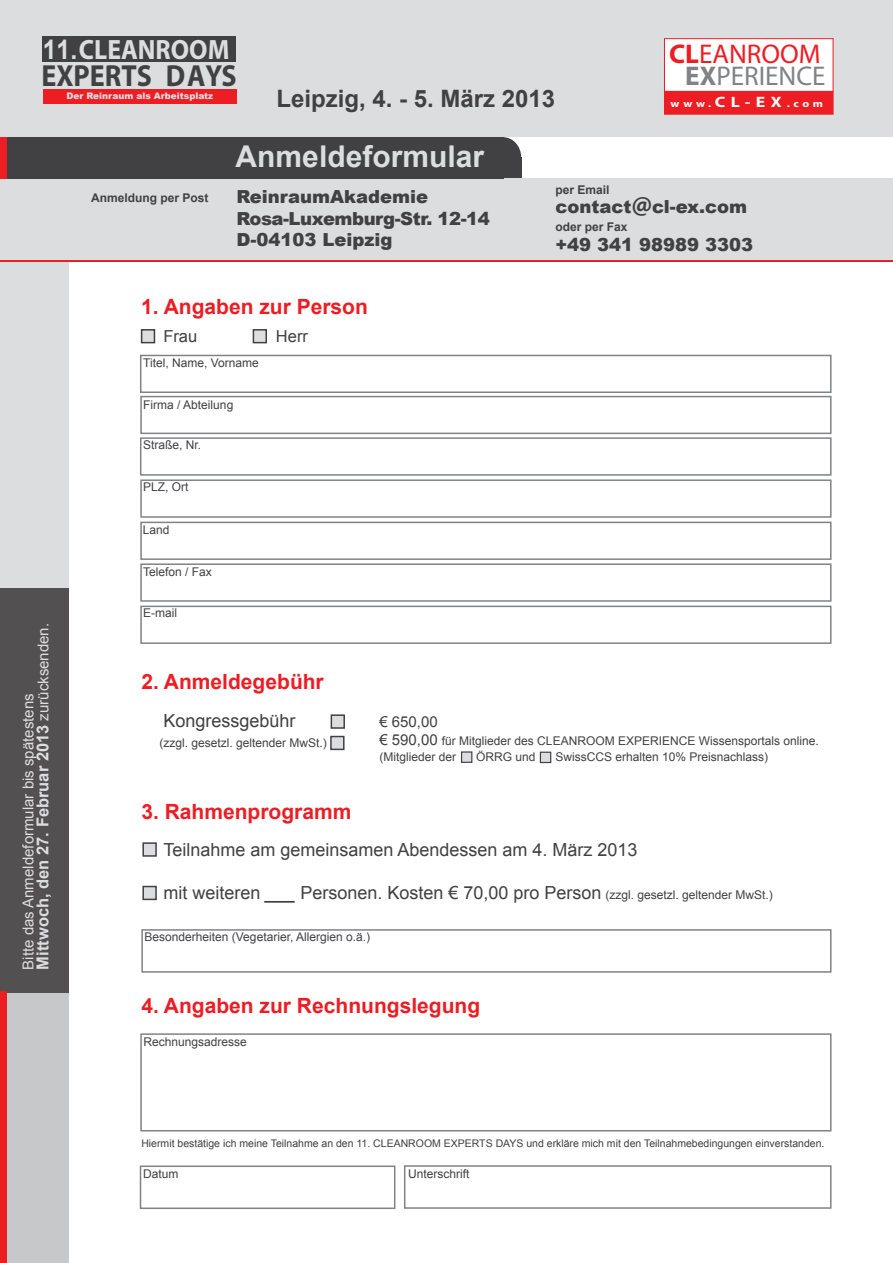
<style>
.page{position:relative;width:893px;height:1263px;background:#fff}
.page>*{position:absolute;margin:0;border:0;box-sizing:border-box;transform-origin:0 0}
.t1{font:700 30.6px "Myriad Pro";color:#414042;scale:.92 1}
.t2{font:700 30px "Arial";color:#dcddde}
.t3{font:700 28.05px "Myriad Pro";color:#dcddde;scale:.92 1}
.t4{font:27.15px/22.4px "Myriad Pro";color:#808285;text-align:center}
.t5{font:700 24px "Arial";color:#414042}
.t6{font:700 21px "Arial";color:#ed1d24}
.t7{font:18px "Arial";color:#414042}
.t8{font:900 18px "Arial";color:#414042}
.t9{font:900 18px "Arial";letter-spacing:-.025em;color:#414042}
.t10{font:700 16.5px "Arial";color:#dcddde}
.t11{font:16.5px "Arial";color:#414042}
.t12{font:15px "Arial";color:#dcddde}
.t13{font:15px "Arial";color:#414042}
.t14{font:12px "Arial";color:#414042}
.t15{font:700 12px "Arial";color:#414042}
.t16{font:10.5px "Arial";color:#414042}
.t17{font:700 10.05px "Myriad Pro";letter-spacing:.31em;color:#fff;scale:1.18 1}
.t18{font:900 9px "Arial";color:#dcddde}
.s1{font-family:"Arial";font-size:27px}
.s2{font-weight:700;color:#ed1d24}
.s3{color:#ed1d24}
.s4{font-weight:700}
.s5{font-size:15px}
.s6{font-family:"Myriad Pro";font-weight:700;font-size:27px}
.s7{font-weight:400;font-size:15px}
.s8{font-style:italic}
.s9{font-size:12px}
</style>
<div class="page">
<div style="left:0;top:0;width:893px;height:137px;background:#dcddde"></div>
<div style="left:664px;top:39px;width:169px;height:74px;background:#fff"></div>
<div style="left:664px;top:38px;width:169px;height:54px;border:1px solid #ed1d24"></div>
<div style="left:664px;top:91px;width:169px;height:24px;background:#ed1d24;border:1px solid #ed1d24"></div>
<div style="left:0;top:178px;width:893px;height:83px;background:#dcddde"></div>
<div style="left:0;top:588px;width:68px;height:405px;background:#535051"></div>
<div style="left:140px;top:1165px;width:255px;height:44px;border:2px solid #808285"></div>
<div style="left:0;top:993px;width:68px;height:270px;background:#c7c8ca"></div>
<div style="left:404px;top:1165px;width:427px;height:44px;border:2px solid #808285"></div>
<div style="left:0;top:992px;width:7px;height:271px;background:#ed1d24"></div>
<div style="left:0;top:137px;width:503px;height:41px;background:#414042"></div>
<div style="left:485px;top:137px;width:36px;height:41px;background:#414042;border-radius:50%"></div>
<div style="left:0;top:137px;width:7px;height:41px;background:#ed1d24"></div>
<div style="left:0;top:261px;width:68px;height:327px;background:#dcddde"></div>
<div style="left:140px;top:355px;width:691px;height:38px;border:2px solid #808285"></div>
<div style="left:140px;top:396px;width:691px;height:38px;border:2px solid #808285"></div>
<div style="left:140px;top:437px;width:691px;height:39px;border:2px solid #808285"></div>
<div style="left:140px;top:479px;width:691px;height:39px;border:2px solid #808285"></div>
<div style="left:140px;top:522px;width:691px;height:38px;border:2px solid #808285"></div>
<div style="left:140px;top:563px;width:691px;height:39px;border:2px solid #808285"></div>
<div style="left:140px;top:606px;width:691px;height:38px;border:2px solid #808285"></div>
<div style="left:141px;top:329px;width:14px;height:14px;background:#dcddde;border:2px solid #414042"></div>
<div style="left:253px;top:329px;width:14px;height:14px;background:#dcddde;border:2px solid #414042"></div>
<div style="left:140px;top:1033px;width:691px;height:98px;border:2px solid #808285"></div>
<div style="left:142px;top:886px;width:15px;height:14px;background:#dcddde;border:2px solid #414042"></div>
<div style="left:43px;top:89px;width:193px;height:15px;background:#ed1d24"></div>
<hr style="left:0;top:260px;width:893px;height:1px;background:#ed1d24">
<div style="left:141px;top:929px;width:690px;height:44px;border:2px solid #808285"></div>
<div style="left:331px;top:714px;width:14px;height:15px;background:#dcddde;border:2px solid #414042"></div>
<div style="left:330px;top:736px;width:15px;height:14px;background:#dcddde;border:2px solid #414042"></div>
<div style="left:142px;top:842px;width:15px;height:15px;background:#dcddde;border:2px solid #414042"></div>
<div style="left:461px;top:751px;width:11px;height:12px;background:#dcddde;border:1px solid #414042"></div>
<div style="left:540px;top:752px;width:11px;height:11px;background:#dcddde;border:1px solid #414042"></div>
<div style="left:42px;top:36px;width:194px;height:26px;background:#414042"></div>
<h3 class="t3" style="left:43px;top:31px;width:204px"><span class="s1">11.</span> CLEANROOM</h3>
<h1 class="t1" style="left:41px;top:56px;width:214px">EXPERTS DAYS</h1>
<p class="t18" style="left:66px;top:89px;width:148px">Der Reinraum als Arbeitsplatz</p>
<p class="t5" style="left:276px;top:82px;width:280px">Leipzig, 4. - 5. März 2013</p>
<p class="t2" style="left:236px;top:137px;width:250px">Anmeldeformular</p>
<h3 class="t4" style="left:669px;top:42px;width:158px"><span class="s2">CL</span><span class="s3">EANROOM<br></span><span class="s4">EX</span>PERIENCE</h3>
<p class="t17" style="left:670px;top:97px;width:131px">www.<span class="s5">CL-EX</span> .com</p>
<p class="t15" style="left:555px;top:182px;width:56px">per Email</p>
<p class="t15" style="left:555px;top:219px;width:74px">oder per Fax</p>
<p class="t8" style="left:236px;top:184px;width:193px">ReinraumAkademie</p>
<p class="t9" style="left:236px;top:205px;width:255px">Rosa-Luxemburg-Str. 12-14</p>
<p class="t8" style="left:236px;top:227px;width:158px">D-04103 Leipzig</p>
<p class="t15" style="left:91px;top:190px;width:119px">Anmeldung per Post</p>
<p class="t8" style="left:555px;top:193px;width:193px">contact<span class="s6">@</span>cl-ex.com</p>
<p class="t8" style="left:555px;top:232px;width:199px">+49 341 98989 3303</p>
<p class="t6" style="left:141px;top:293px;width:228px">1. Angaben zur Person</p>
<p class="t11" style="left:163px;top:325px;width:35px">Frau</p>
<p class="t11" style="left:276px;top:325px;width:34px">Herr</p>
<p class="t14" style="left:143px;top:355px;width:117px">Titel, Name, Vorname</p>
<p class="t14" style="left:143px;top:397px;width:92px">Firma / Abteilung</p>
<p class="t14" style="left:143px;top:437px;width:60px">Straße, Nr.</p>
<p class="t14" style="left:143px;top:479px;width:47px">PLZ, Ort</p>
<p class="t14" style="left:143px;top:521px;width:28px">Land</p>
<p class="t14" style="left:143px;top:564px;width:70px">Telefon / Fax</p>
<p class="t10" style="left:32px;top:969px;width:348px;rotate:-90deg">Mittwoch, den 27. Februar 2013 <span class="s7">zurücksenden.</span></p>
<p class="t12" style="left:18px;top:969px;width:277px;rotate:-90deg">Bitte das Anmeldeformular bis spätestens</p>
<p class="t14" style="left:143px;top:605px;width:35px">E-mail</p>
<p class="t6" style="left:141px;top:668px;width:184px">2. Anmeldegebühr</p>
<p class="t7" style="left:163px;top:709px;width:134px">Kongressgebühr</p>
<p class="t13" style="left:379px;top:712px;width:60px">€ 650,00</p>
<p class="t14" style="left:379px;top:733px;width:441px"><span class="s5">€ 590,00</span> für Mitglieder des CLEANROOM EXPERIENCE Wissensportals online.</p>
<p class="t14" style="left:379px;top:749px;width:78px">(Mitglieder der</p>
<p class="t14" style="left:476px;top:749px;width:61px">ÖRRG und</p>
<p class="t14" style="left:555px;top:749px;width:214px">SwissCCS erhalten 10% Preisnachlass)</p>
<p class="t14" style="left:159px;top:734px;width:169px">(zzgl. gesetzl. geltender MwSt.)</p>
<p class="t6" style="left:141px;top:798px;width:212px">3. Rahmenprogramm</p>
<p class="t7" style="left:163px;top:838px;width:476px">Teilnahme am gemeinsamen Abendessen am 4. März 2013</p>
<p class="t7" style="left:163px;top:881px;width:611px">mit weiteren <span class="s8">___</span> Personen. Kosten € 70,00 pro Person <span class="s9">(zzgl. gesetzl. geltender MwSt.)</span></p>
<p class="t14" style="left:145px;top:929px;width:227px">Besonderheiten (Vegetarier, Allergien o.ä.)</p>
<p class="t6" style="left:141px;top:992px;width:340px">4. Angaben zur Rechnungslegung</p>
<p class="t14" style="left:144px;top:1034px;width:105px">Rechnungsadresse</p>
<p class="t16" style="left:141px;top:1137px;width:685px">Hiermit bestätige ich meine Teilnahme an den 11. CLEANROOM EXPERTS DAYS und erkläre mich mit den Teilnahmebedingungen einverstanden.</p>
<p class="t14" style="left:408px;top:1166px;width:63px">Unterschrift</p>
<p class="t14" style="left:143px;top:1166px;width:37px">Datum</p>
</div>
